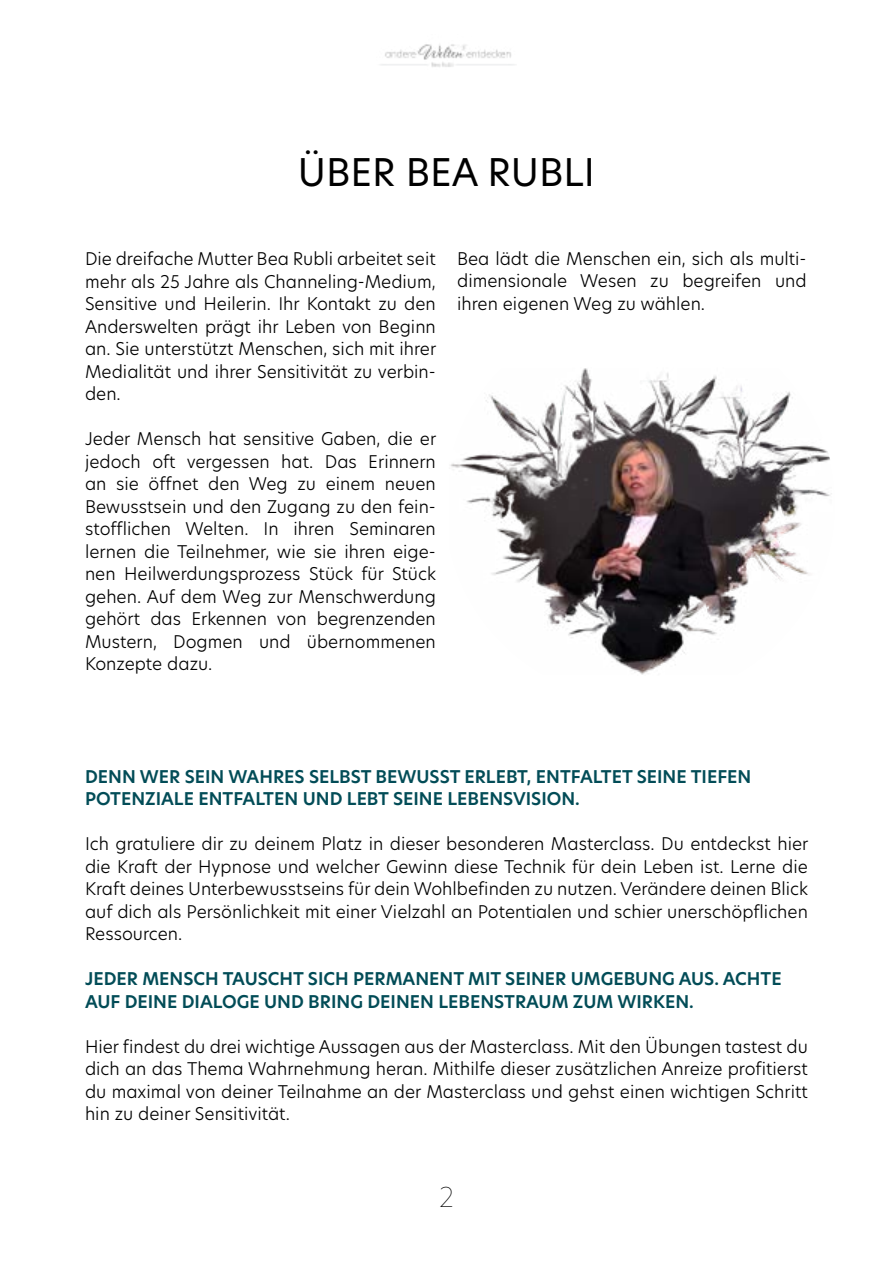
<style>
.page{position:relative;width:893px;height:1263px;background:#fff}
.page>*{position:absolute;margin:0;border:0;box-sizing:border-box;transform-origin:0 0}
.t1{font:37.5px "Hero New";color:#000}
.t2{font:100 27px "Hero New";color:#000}
.t3{font:300 17.25px/22.5px "Hero New";color:#000;text-align:justify}
.t4{font:600 17.25px/22.5px "Hero New";color:#024c57}
</style>
<div class="page">
<img style="left:380px;top:44px;width:135px;height:23px">
<img style="left:450px;top:368px;width:382px;height:307px">
<h1 class="t1" style="left:298px;top:146px;width:299px">ÜBER BEA RUBLI</h1>
<p class="t3" style="left:85px;top:247px;width:353px">Die dreifache Mutter Bea Rubli arbeitet seit mehr als 25 Jahre als Channeling-Medium, Sensitive und Heilerin. Ihr Kontakt zu den Anderswelten prägt ihr Leben von Beginn an. Sie unterstützt Menschen, sich mit ihrer Medialität und ihrer Sensitivität zu verbin&shy;den.</p>
<p class="t3" style="left:85px;top:427px;width:353px">Jeder Mensch hat sensitive Gaben, die er jedoch oft vergessen hat. Das Erinnern an sie öffnet den Weg zu einem neuen Bewusstsein und den Zugang zu den fein&shy;stofflichen Welten. In ihren Seminaren lernen die Teilnehmer, wie sie ihren eige&shy;nen Heilwerdungsprozess Stück für Stück gehen. Auf dem Weg zur Menschwerdung gehört das Erkennen von begrenzenden Mustern, Dogmen und übernommenen Konzepte dazu.</p>
<p class="t3" style="left:457px;top:247px;width:351px">Bea lädt die Menschen ein, sich als multi&shy;dimensionale Wesen zu begreifen und ihren eigenen Weg zu wählen.</p>
<p class="t4" style="left:85px;top:765px;width:668px">DENN WER SEIN WAHRES SELBST BEWUSST ERLEBT, ENTFALTET SEINE TIEFEN<br>POTENZIALE ENTFALTEN UND LEBT SEINE LEBENSVISION.</p>
<p class="t3" style="left:85px;top:832px;width:725px">Ich gratuliere dir zu deinem Platz in dieser besonderen Masterclass. Du entdeckst hier die Kraft der Hypnose und welcher Gewinn diese Technik für dein Leben ist. Lerne die Kraft deines Unterbewusstseins für dein Wohlbefinden zu nutzen. Verändere deinen Blick auf dich als Persönlichkeit mit einer Vielzahl an Potentialen und schier unerschöpflichen Ressourcen.</p>
<p class="t4" style="left:85px;top:967px;width:698px">JEDER MENSCH TAUSCHT SICH PERMANENT MIT SEINER UMGEBUNG AUS. ACHTE<br>AUF DEINE DIALOGE UND BRING DEINEN LEBENSTRAUM ZUM WIRKEN.</p>
<p class="t3" style="left:85px;top:1035px;width:724px">Hier findest du drei wichtige Aussagen aus der Masterclass. Mit den Übungen tastest du dich an das Thema Wahrnehmung heran. Mithilfe dieser zusätzlichen Anreize profitierst du maximal von deiner Teilnahme an der Masterclass und gehst einen wichtigen Schritt hin zu deiner Sensitivität.</p>
<h2 class="t2" style="left:439px;top:1179px;width:16px">2</h2>
</div>
